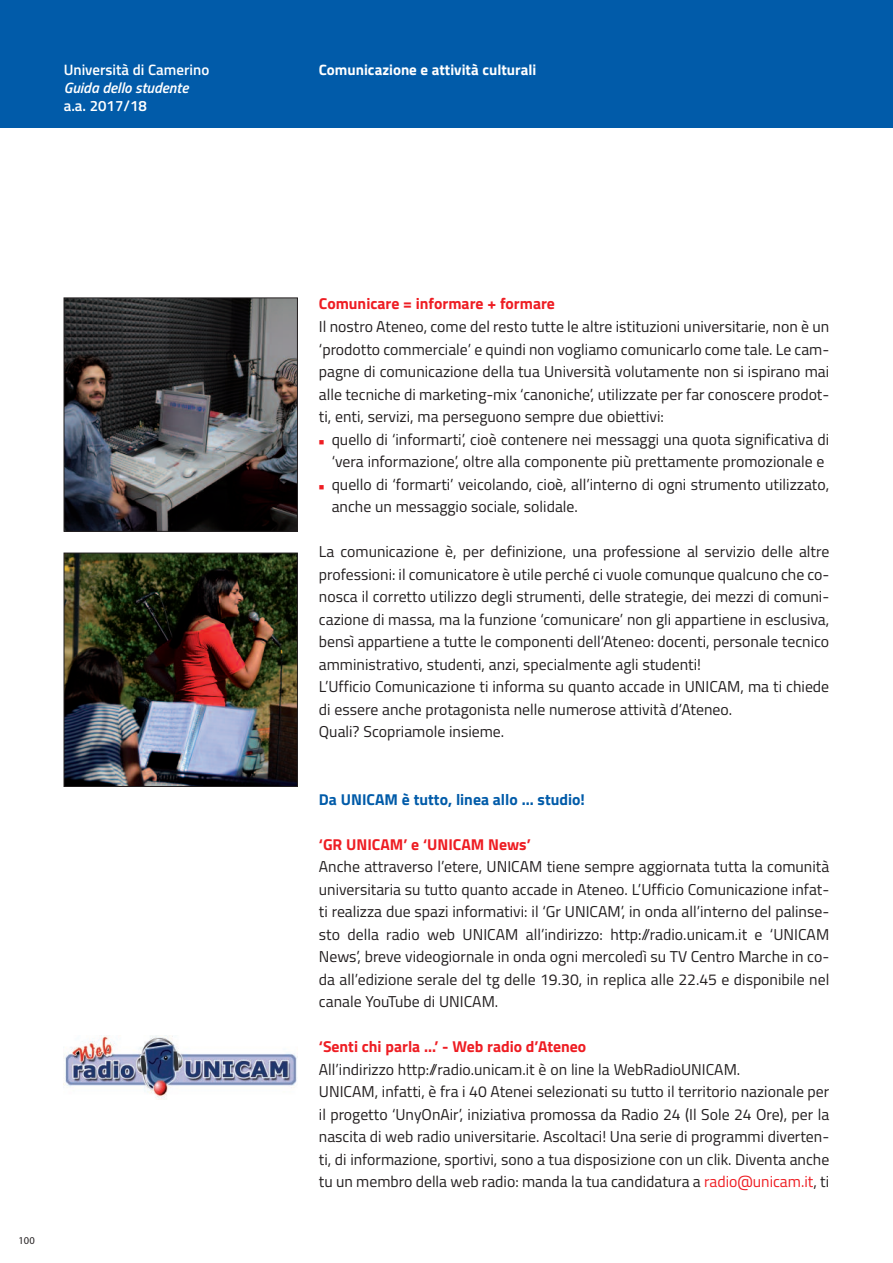
<style>
.page{position:relative;width:893px;height:1263px;background:#fff}
.page>*{position:absolute;margin:0;border:0;box-sizing:border-box;transform-origin:0 0}
.t1{font:15.75px/22.5px "Titillium";color:#231f20}
.t2{font:700 15.75px "Titillium";color:#ee1d23}
.t3{font:700 15.75px "Titillium";color:#015ba9}
.t4{font:600 15px "Titillium";color:#fff}
.t5{font:700 15px "Titillium";color:#fff}
.t6{font:italic 600 15px "Titillium";color:#fff}
.t7{font:10.5px "Myriad";color:#231f20}
.s1{color:#ee1d23}
</style>
<div class="page">
<div style="left:0;top:0;width:893px;height:128px;background:#015ba9"></div>
<img style="left:64px;top:1036px;width:234px;height:63px">
<img style="left:66px;top:300px;width:230px;height:229px">
<div style="left:64px;top:298px;width:234px;height:233px;border:1px solid #231f20"></div>
<img style="left:66px;top:555px;width:230px;height:230px">
<div style="left:64px;top:553px;width:234px;height:234px;border:1px solid #231f20"></div>
<p class="t4" style="left:64px;top:64px;width:147px">Università di Camerino</p>
<p class="t6" style="left:64px;top:82px;width:126px">Guida dello studente</p>
<p class="t4" style="left:64px;top:100px;width:85px">a.a. 2017/18</p>
<p class="t7" style="left:18px;top:1237px;width:18px">100</p>
<p class="t5" style="left:319px;top:65px;width:219px">Comunicazione e attività culturali</p>
<p class="t2" style="left:319px;top:298px;width:238px">Comunicare = informare + formare</p>
<p class="t1" style="left:319px;top:317px;width:512px;text-align:justify">Il nostro Ateneo, come del resto tutte le altre istituzioni universitarie, non è un ‘prodotto commerciale’ e quindi non vogliamo comunicarlo come tale. Le cam&shy;pagne di comunicazione della tua Università volutamente non si ispirano mai alle tecniche di marketing-mix ‘canoniche’, utilizzate per far conoscere prodot&shy;ti, enti, servizi, ma perseguono sempre due obiettivi:</p>
<p class="t1" style="left:319px;top:429px;width:512px;text-align:center"><span class="s1">■</span> quello di ‘informarti’, cioè contenere nei messaggi una quota significativa di ‘vera informazione’, oltre alla componente più prettamente promozionale e</p>
<p class="t1" style="left:332px;top:474px;width:499px;text-indent:-13px"><span class="s1">■</span> quello di ‘formarti’ veicolando, cioè, all’interno di ogni strumento utilizzato, anche un messaggio sociale, solidale.</p>
<p class="t1" style="left:319px;top:542px;width:512px">La comunicazione è, per definizione, una professione al servizio delle altre professioni: il comunicatore è utile perché ci vuole comunque qualcuno che co&shy;nosca il corretto utilizzo degli strumenti, delle strategie, dei mezzi di comuni&shy;cazione di massa, ma la funzione ‘comunicare’ non gli appartiene in esclusiva, bensì appartiene a tutte le componenti dell’Ateneo: docenti, personale tecnico amministrativo, studenti, anzi, specialmente agli studenti!<br>L’Ufficio Comunicazione ti informa su quanto accade in UNICAM, ma ti chiede di essere anche protagonista nelle numerose attività d’Ateneo.<br>Quali? Scopriamole insieme.</p>
<p class="t3" style="left:319px;top:793px;width:268px">Da UNICAM è tutto, linea allo ... studio!</p>
<p class="t2" style="left:319px;top:838px;width:213px">‘GR UNICAM’ e ‘UNICAM News’</p>
<p class="t1" style="left:319px;top:857px;width:512px;text-align:justify">Anche attraverso l’etere, UNICAM tiene sempre aggiornata tutta la comunità universitaria su tutto quanto accade in Ateneo. L’Ufficio Comunicazione infat&shy;ti realizza due spazi informativi: il ‘Gr UNICAM’, in onda all’interno del palinse&shy;sto della radio web UNICAM all’indirizzo: http://radio.unicam.it e ‘UNICAM News’, breve videogiornale in onda ogni mercoledì su TV Centro Marche in co&shy;da all’edizione serale del tg delle 19.30, in replica alle 22.45 e disponibile nel canale YouTube di UNICAM.</p>
<p class="t2" style="left:319px;top:1041px;width:269px">‘Senti chi parla ...’ - Web radio d’Ateneo</p>
<p class="t1" style="left:319px;top:1059px;width:512px">All’indirizzo http://radio.unicam.it è on line la WebRadioUNICAM.<br>UNICAM, infatti, è fra i 40 Atenei selezionati su tutto il territorio nazionale per il progetto ‘UnyOnAir’, iniziativa promossa da Radio 24 (Il Sole 24 Ore), per la nascita di web radio universitarie. Ascoltaci! Una serie di programmi diverten&shy;ti, di informazione, sportivi, sono a tua disposizione con un clik. Diventa anche tu un membro della web radio: manda la tua candidatura a <span class="s1">radio@unicam.it</span>, ti</p>
</div>
